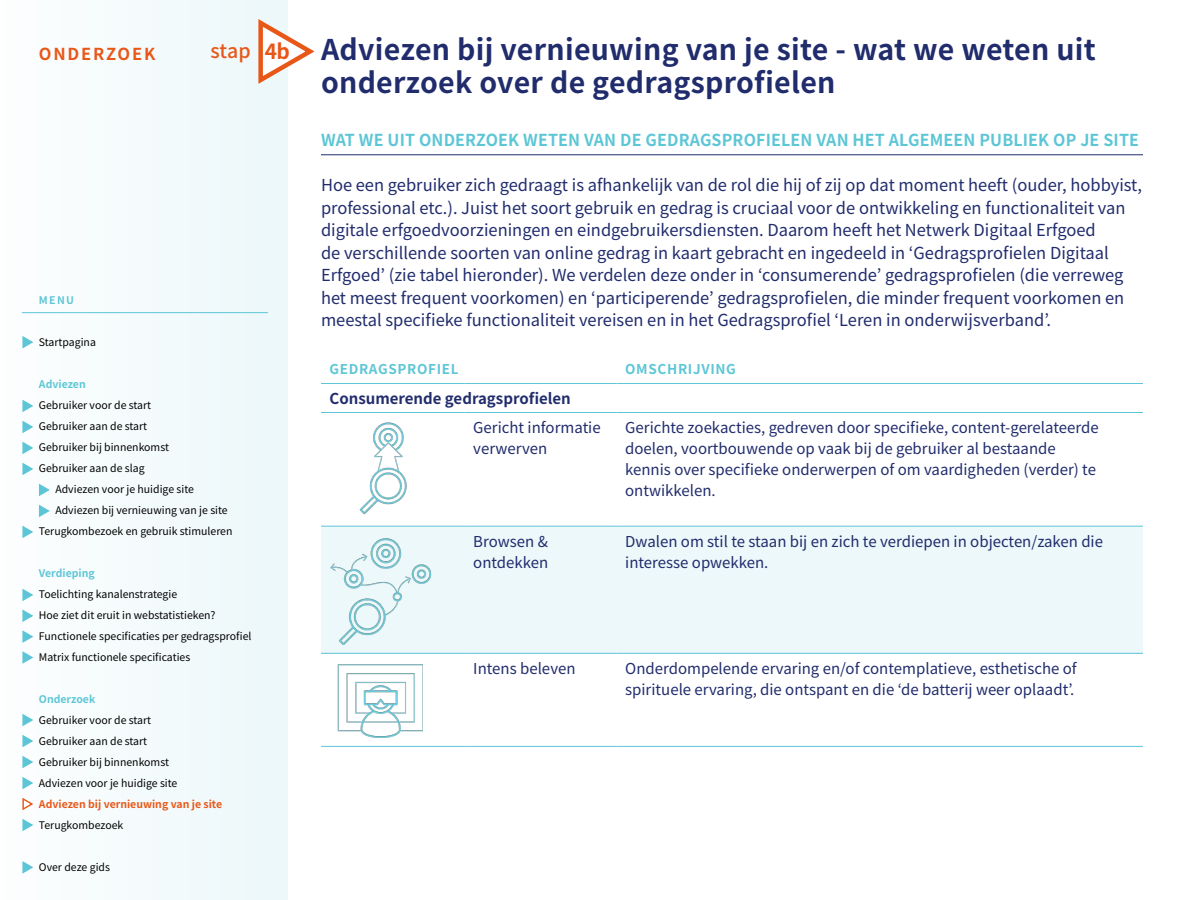
<style>
.page{position:relative;width:1200px;height:900px;background:#fff}
.page>*{position:absolute;margin:0;border:0;box-sizing:border-box;transform-origin:0 0}
.t1{font:700 28.5px/33px "Noto Sans JP";letter-spacing:.01em;color:#212c6d}
.t2{font:500 19.5px "Noto Sans JP";color:#e95718}
.t3{font:16.5px/22.5px "Noto Sans JP";color:#212c6d}
.t4{font:700 16.5px "Noto Sans JP";letter-spacing:.01em;color:#5dc6d6}
.t5{font:700 16.5px "Noto Sans JP";letter-spacing:.11em;color:#e95718}
.t6{font:15px/21px "Noto Sans JP";color:#212c6d}
.t7{font:700 15px "Noto Sans JP";color:#212c6d}
.t8{font:700 13.5px "Noto Sans JP";letter-spacing:.05em;color:#5dc6d6}
.t9{font:10.5px/21px "Noto Sans JP";color:#000}
.t10{font:700 10.5px "Noto Sans JP";color:#5dc6d6}
.t11{font:700 10.5px "Noto Sans JP";color:#e95718}
.s1{font-weight:700;font-size:20.85px}
</style>
<div class="page">
<div style="left:0;top:0;width:287px;height:900px;background:#f4fbfc"></div>
<svg style="left:22px;top:336px;width:11px;height:13px"></svg>
<svg style="left:22px;top:400px;width:11px;height:12px"></svg>
<svg style="left:22px;top:421px;width:11px;height:12px"></svg>
<svg style="left:22px;top:442px;width:11px;height:12px"></svg>
<svg style="left:22px;top:463px;width:11px;height:12px"></svg>
<svg style="left:22px;top:526px;width:11px;height:12px"></svg>
<svg style="left:22px;top:589px;width:11px;height:12px"></svg>
<svg style="left:22px;top:609px;width:11px;height:13px"></svg>
<svg style="left:22px;top:630px;width:11px;height:13px"></svg>
<svg style="left:22px;top:651px;width:11px;height:13px"></svg>
<svg style="left:22px;top:861px;width:11px;height:13px"></svg>
<svg style="left:39px;top:484px;width:11px;height:12px"></svg>
<svg style="left:39px;top:505px;width:11px;height:12px"></svg>
<svg style="left:22px;top:714px;width:11px;height:117px"></svg>
<hr style="left:22px;top:312px;width:246px;height:1px;background:#5dc6d6">
<hr style="left:321px;top:155px;width:822px;height:1px;background:#212c6d">
<div style="left:321px;top:527px;width:822px;height:126px;background:#ecf8fa"></div>
<hr style="left:321px;top:383px;width:144px;height:1px;background:#5dc6d6">
<hr style="left:465px;top:383px;width:152px;height:1px;background:#5dc6d6">
<hr style="left:617px;top:383px;width:526px;height:1px;background:#5dc6d6">
<hr style="left:321px;top:526px;width:144px;height:1px;background:#5dc6d6">
<hr style="left:465px;top:526px;width:152px;height:1px;background:#5dc6d6">
<hr style="left:617px;top:526px;width:526px;height:1px;background:#5dc6d6">
<hr style="left:321px;top:653px;width:144px;height:1px;background:#5dc6d6">
<hr style="left:465px;top:653px;width:152px;height:1px;background:#5dc6d6">
<hr style="left:617px;top:653px;width:526px;height:1px;background:#5dc6d6">
<hr style="left:321px;top:746px;width:144px;height:1px;background:#5dc6d6">
<hr style="left:465px;top:746px;width:152px;height:1px;background:#5dc6d6">
<hr style="left:617px;top:746px;width:526px;height:1px;background:#5dc6d6">
<hr style="left:321px;top:412px;width:144px;height:1px;background:#5dc6d6">
<hr style="left:465px;top:412px;width:152px;height:1px;background:#5dc6d6">
<hr style="left:617px;top:412px;width:526px;height:1px;background:#5dc6d6">
<img style="left:359px;top:422px;width:48px;height:93px">
<img style="left:330px;top:535px;width:102px;height:110px">
<img style="left:337px;top:664px;width:86px;height:74px">
<svg style="left:258px;top:15px;width:57px;height:73px"></svg>
<p class="t5" style="left:39px;top:45px;width:118px">ONDERZOEK</p>
<p class="t2" style="left:211px;top:40px;width:81px">stap <span class="s1">4b</span></p>
<p class="t10" style="left:39px;top:294px;width:37px">MENU</p>
<p class="t9" style="left:39px;top:332px;width:59px">Startpagina</p>
<p class="t10" style="left:39px;top:378px;width:48px">Adviezen</p>
<p class="t9" style="left:39px;top:395px;width:132px">Gebruiker voor de start<br>Gebruiker aan de start<br>Gebruiker bij binnenkomst<br>Gebruiker aan de slag</p>
<p class="t9" style="left:55px;top:479px;width:140px">Adviezen voor je huidige site</p>
<p class="t9" style="left:55px;top:500px;width:174px">Adviezen bij vernieuwing van je site</p>
<p class="t9" style="left:39px;top:521px;width:195px">Terugkombezoek en gebruik stimuleren</p>
<p class="t10" style="left:39px;top:567px;width:57px">Verdieping</p>
<p class="t9" style="left:39px;top:584px;width:214px">Toelichting kanalenstrategie<br>Hoe ziet dit eruit in webstatistieken?<br>Functionele specificaties per gedragsprofiel Matrix functionele specificaties</p>
<p class="t10" style="left:39px;top:693px;width:58px">Onderzoek</p>
<p class="t9" style="left:39px;top:710px;width:140px">Gebruiker voor de start<br>Gebruiker aan de start<br>Gebruiker bij binnenkomst<br>Adviezen voor je huidige site</p>
<p class="t11" style="left:39px;top:798px;width:185px">Adviezen bij vernieuwing van je site</p>
<p class="t9" style="left:39px;top:815px;width:86px">Terugkombezoek</p>
<p class="t9" style="left:39px;top:857px;width:73px">Over deze gids</p>
<h1 class="t1" style="left:321px;top:34px;width:776px">Adviezen bij vernieuwing van je site - wat we weten uit onderzoek over de gedragsprofielen</h1>
<p class="t4" style="left:321px;top:131px;width:820px">WAT WE UIT ONDERZOEK WETEN VAN DE GEDRAGSPROFIELEN VAN HET ALGEMEEN PUBLIEK OP JE SITE</p>
<p class="t3" style="left:321px;top:174px;width:823px">Hoe een gebruiker zich gedraagt is afhankelijk van de rol die hij of zij op dat moment heeft (ouder, hobbyist, professional etc.). Juist het soort gebruik en gedrag is cruciaal voor de ontwikkeling en functionaliteit van digitale erfgoedvoorzieningen en eindgebruikersdiensten. Daarom heeft het Netwerk Digitaal Erfgoed<br>de verschillende soorten van online gedrag in kaart gebracht en ingedeeld in ‘Gedragsprofielen Digitaal Erfgoed’ (zie tabel hieronder). We verdelen deze onder in ‘consumerende’ gedragsprofielen (die verreweg het meest frequent voorkomen) en ‘participerende’ gedragsprofielen, die minder frequent voorkomen en meestal specifieke functionaliteit vereisen en in het Gedragsprofiel ‘Leren in onderwijsverband’.</p>
<p class="t8" style="left:330px;top:361px;width:131px">GEDRAGSPROFIEL</p>
<p class="t8" style="left:625px;top:361px;width:112px">OMSCHRIJVING</p>
<p class="t7" style="left:330px;top:390px;width:243px">Consumerende gedragsprofielen</p>
<p class="t6" style="left:473px;top:417px;width:129px">Gericht informatie verwerven</p>
<p class="t6" style="left:625px;top:417px;width:475px">Gerichte zoekacties, gedreven door specifieke, content-gerelateerde doelen, voortbouwende op vaak bij de gebruiker al bestaande kennis over specifieke onderwerpen of om vaardigheden (verder) te ontwikkelen.</p>
<p class="t6" style="left:473px;top:531px;width:77px">Browsen &amp; ontdekken</p>
<p class="t6" style="left:625px;top:531px;width:479px">Dwalen om stil te staan bij en zich te verdiepen in objecten/zaken die interesse opwekken.</p>
<p class="t6" style="left:473px;top:658px;width:104px">Intens beleven</p>
<p class="t6" style="left:625px;top:658px;width:453px">Onderdompelende ervaring en/of contemplatieve, esthetische of spirituele ervaring, die ontspant en die ‘de batterij weer oplaadt’.</p>
</div>
